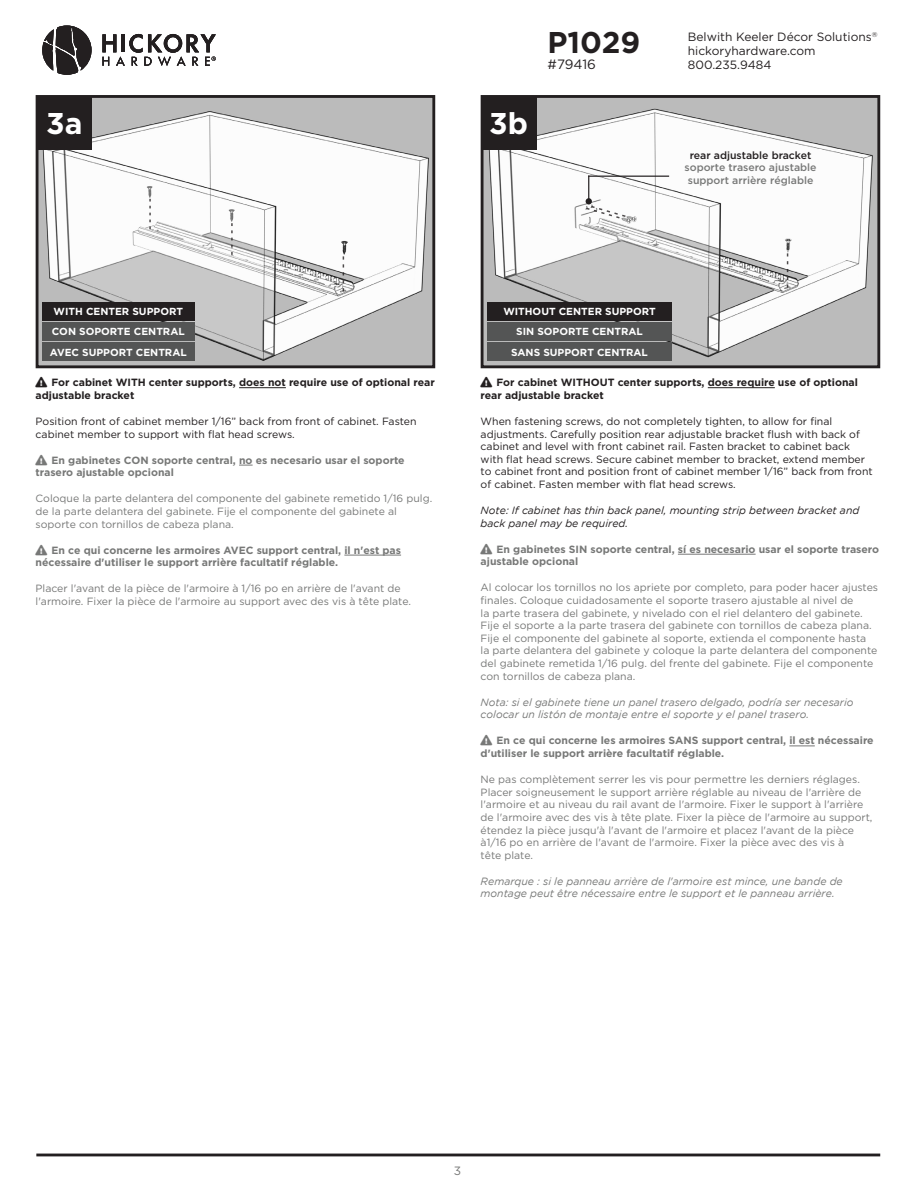
<style>
.page{position:relative;width:918px;height:1188px;background:#fff}
.page>*{position:absolute;margin:0;border:0;box-sizing:border-box;transform-origin:0 0}
.t1{font:700 30px "Gotham";color:#231f20}
.t2{font:700 30px "Gotham";color:#fff}
.t3{font:13.5px "Gotham";letter-spacing:-.01em;color:#231f20}
.t4{font:12px/14.4px "Gotham";color:#231f20}
.t5{font:12px "Gotham";color:#777877}
.t6{font:10.5px/12.6px "Gotham";color:#777877}
.t7{font:10.5px/12.6px "Gotham";color:#231f20}
.t8{font:700 10.5px/12.6px "Gotham";color:#777877}
.t9{font:italic 10.5px/12.6px "Gotham";color:#777877}
.t10{font:700 10.5px/12.6px "Gotham";color:#231f20}
.t11{font:italic 10.5px/12.6px "Gotham";color:#231f20}
.t12{font:500 10.5px "Gotham";color:#777877}
.t13{font:500 10.5px "Gotham";color:#231f20}
.t14{font:700 10.2px "Gotham";color:#fff}
</style>
<div class="page">
<hr style="left:36px;top:1154px;width:844px;height:2px;background:#231f20">
<svg style="left:102px;top:34px;width:114px;height:32px"></svg>
<svg style="left:42px;top:26px;width:50px;height:49px"></svg>
<img style="left:485px;top:99px;width:391px;height:265px">
<div style="left:481px;top:95px;width:399px;height:273px;border:3px solid #231f20"></div>
<img style="left:40px;top:99px;width:391px;height:265px">
<div style="left:36px;top:95px;width:399px;height:273px;border:3px solid #231f20"></div>
<hr style="left:239px;top:387px;width:47px;height:1px;background:#231f20">
<svg style="left:239px;top:465px;width:14px;height:1px"></svg>
<hr style="left:344px;top:555px;width:57px;height:1px;background:#777877">
<hr style="left:708px;top:387px;width:67px;height:1px;background:#231f20">
<hr style="left:678px;top:554px;width:78px;height:1px;background:#777877">
<svg style="left:789px;top:746px;width:26px;height:1px"></svg>
<div style="left:42px;top:302px;width:152px;height:18px;background:#231f20"></div>
<div style="left:487px;top:302px;width:185px;height:18px;background:#231f20"></div>
<div style="left:42px;top:322px;width:152px;height:19px;background:#545555"></div>
<div style="left:487px;top:322px;width:185px;height:19px;background:#545555"></div>
<div style="left:42px;top:343px;width:152px;height:18px;background:#545555"></div>
<div style="left:487px;top:343px;width:185px;height:18px;background:#545555"></div>
<div style="left:36px;top:96px;width:56px;height:54px;background:#231f20"></div>
<div style="left:481px;top:96px;width:56px;height:54px;background:#231f20"></div>
<svg style="left:343px;top:256px;width:1px;height:35px"></svg>
<svg style="left:231px;top:223px;width:2px;height:32px"></svg>
<svg style="left:149px;top:199px;width:2px;height:30px"></svg>
<svg style="left:787px;top:253px;width:1px;height:35px"></svg>
<svg style="left:585px;top:176px;width:42px;height:44px"></svg>
<hr style="left:588px;top:176px;width:81px;height:1px;background:#231f20">
<p class="t2" style="left:46px;top:106px;width:38px">3a</p>
<p class="t2" style="left:489px;top:106px;width:40px">3b</p>
<h1 class="t1" style="left:548px;top:25px;width:94px">P1029</h1>
<p class="t3" style="left:548px;top:56px;width:50px">#79416</p>
<p class="t4" style="left:688px;top:29px;width:191px">Belwith Keeler Décor Solutions<sup>® </sup>hickoryhardware.com<br>800.235.9484</p>
<p class="t13" style="left:690px;top:149px;width:123px">rear adjustable bracket</p>
<p class="t12" style="left:685px;top:161px;width:134px">soporte trasero ajustable</p>
<p class="t12" style="left:688px;top:174px;width:127px">support arrière réglable</p>
<p class="t14" style="left:54px;top:305px;width:131px">WITH CENTER SUPPORT</p>
<p class="t14" style="left:503px;top:305px;width:154px">WITHOUT CENTER SUPPORT</p>
<p class="t14" style="left:52px;top:326px;width:134px">CON SOPORTE CENTRAL</p>
<p class="t14" style="left:516px;top:326px;width:128px">SIN SOPORTE CENTRAL</p>
<p class="t14" style="left:50px;top:346px;width:138px">AVEC SUPPORT CENTRAL</p>
<p class="t14" style="left:511px;top:346px;width:138px">SANS SUPPORT CENTRAL</p>
<p class="t10" style="left:36px;top:376px;width:401px">❑ For cabinet WITH center supports, does not require use of optional rear adjustable bracket</p>
<p class="t7" style="left:36px;top:415px;width:382px">Position front of cabinet member 1/16” back from front of cabinet. Fasten cabinet member to support with flat head screws.</p>
<p class="t8" style="left:36px;top:453px;width:371px">❑ En gabinetes CON soporte central, no es necesario usar el soporte trasero ajustable opcional</p>
<p class="t6" style="left:36px;top:492px;width:398px">Coloque la parte delantera del componente del gabinete remetido 1/16 pulg. de la parte delantera del gabinete. Fije el componente del gabinete al soporte con tornillos de cabeza plana.</p>
<p class="t8" style="left:36px;top:543px;width:367px">❑ En ce qui concerne les armoires AVEC support central, il n'est pas nécessaire d'utiliser le support arrière facultatif réglable.</p>
<p class="t6" style="left:36px;top:582px;width:377px">Placer l'avant de la pièce de l'armoire à 1/16 po en arrière de l'avant de l'armoire. Fixer la pièce de l'armoire au support avec des vis à tête plate.</p>
<p class="t10" style="left:481px;top:376px;width:379px">❑ For cabinet WITHOUT center supports, does require use of optional rear adjustable bracket</p>
<p class="t7" style="left:481px;top:415px;width:394px">When fastening screws, do not completely tighten, to allow for final adjustments. Carefully position rear adjustable bracket flush with back of cabinet and level with front cabinet rail. Fasten bracket to cabinet back with flat head screws. Secure cabinet member to bracket, extend member to cabinet front and position front of cabinet member 1/16” back from front of cabinet. Fasten member with flat head screws.</p>
<p class="t11" style="left:481px;top:504px;width:380px">Note: If cabinet has thin back panel, mounting strip between bracket and back panel may be required.</p>
<p class="t8" style="left:481px;top:543px;width:400px">❑ En gabinetes SIN soporte central, sí es necesario usar el soporte trasero ajustable opcional</p>
<p class="t6" style="left:481px;top:581px;width:399px">Al colocar los tornillos no los apriete por completo, para poder hacer ajustes finales. Coloque cuidadosamente el soporte trasero ajustable al nivel de<br>la parte trasera del gabinete, y nivelado con el riel delantero del gabinete.<br>Fije el soporte a la parte trasera del gabinete con tornillos de cabeza plana.<br>Fije el componente del gabinete al soporte, extienda el componente hasta<br>la parte delantera del gabinete y coloque la parte delantera del componente del gabinete remetida 1/16 pulg. del frente del gabinete. Fije el componente con tornillos de cabeza plana.</p>
<p class="t9" style="left:481px;top:696px;width:375px">Nota: si el gabinete tiene un panel trasero delgado, podría ser necesario colocar un listón de montaje entre el soporte y el panel trasero.</p>
<p class="t8" style="left:481px;top:734px;width:395px">❑ En ce qui concerne les armoires SANS support central, il est nécessaire d'utiliser le support arrière facultatif réglable.</p>
<p class="t6" style="left:481px;top:773px;width:393px">Ne pas complètement serrer les vis pour permettre les derniers réglages.<br>Placer soigneusement le support arrière réglable au niveau de l'arrière de l'armoire et au niveau du rail avant de l'armoire. Fixer le support à l'arrière de l'armoire avec des vis à tête plate. Fixer la pièce de l'armoire au support, étendez la pièce jusqu'à l'avant de l'armoire et placez l'avant de la pièce à1/16 po en arrière de l'avant de l'armoire. Fixer la pièce avec des vis à<br>tête plate.</p>
<p class="t9" style="left:481px;top:875px;width:364px">Remarque : si le panneau arrière de l'armoire est mince, une bande de montage peut être nécessaire entre le support et le panneau arrière.</p>
<p class="t5" style="left:454px;top:1164px;width:9px">3</p>
</div>
